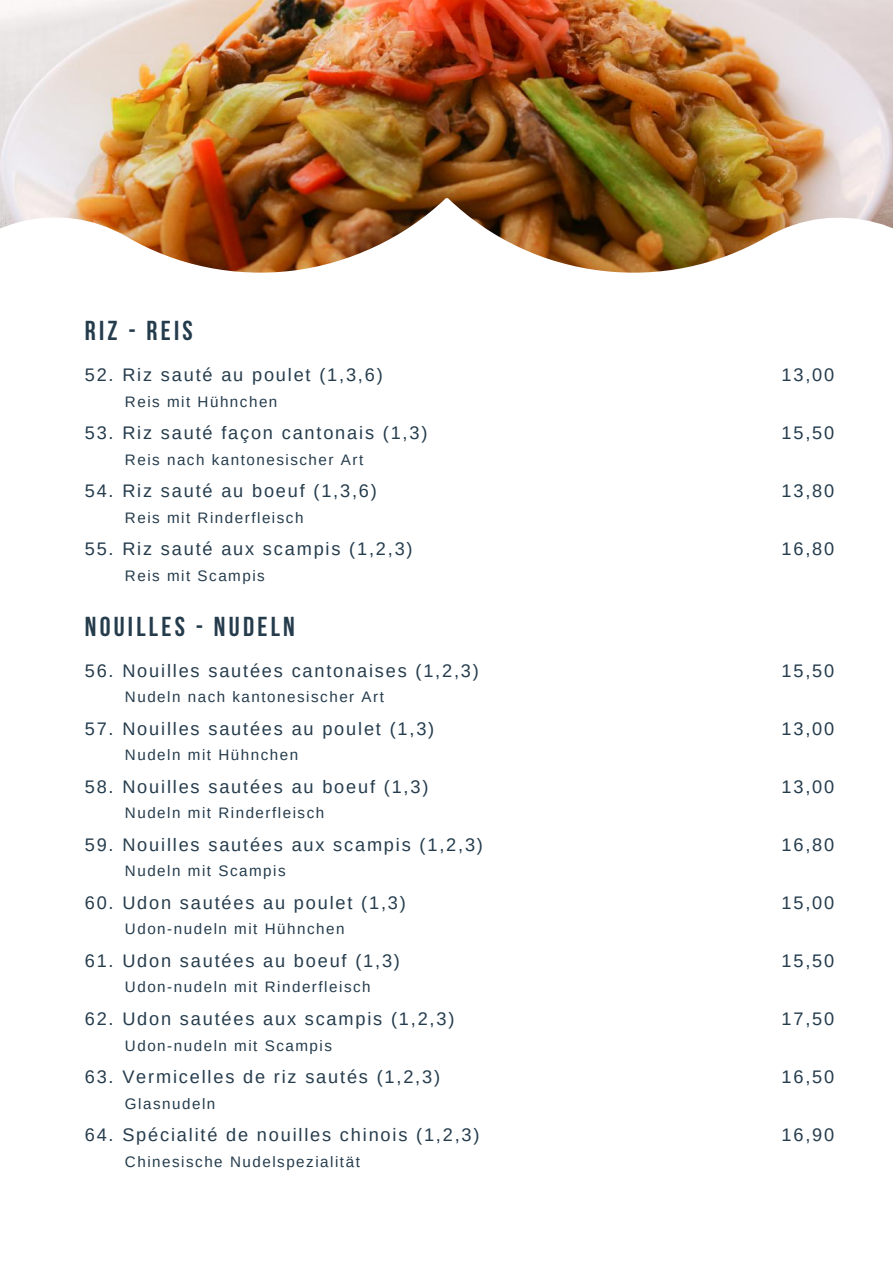
<style>
.page{position:relative;width:893px;height:1264px;background:#fff}
.page>*{position:absolute;margin:0;border:0;box-sizing:border-box;transform-origin:0 0}
.t1{font:700 27.3px "Bebas Neue";letter-spacing:.12em;color:#253c4d}
.t2{font:18.15px "Arimo";letter-spacing:.1em;color:#253c4d}
.t3{font:15.15px "Arimo";letter-spacing:.1em;color:#253c4d}
</style>
<div class="page">
<img style="left:0;top:0;width:892px;height:198px">
<img style="left:0;top:198px;width:892px;height:75px">
<h1 class="t1" style="left:85px;top:320px;width:109px">RIZ - REIS</h1>
<p class="t2" style="left:85px;top:365px;width:299px">52. Riz sauté au poulet (1,3,6)</p>
<p class="t3" style="left:125px;top:393px;width:154px">Reis mit Hühnchen</p>
<p class="t2" style="left:85px;top:423px;width:344px">53. Riz sauté façon cantonais (1,3)</p>
<p class="t3" style="left:125px;top:451px;width:240px">Reis nach kantonesischer Art</p>
<p class="t2" style="left:85px;top:481px;width:293px">54. Riz sauté au boeuf (1,3,6)</p>
<p class="t3" style="left:125px;top:509px;width:180px">Reis mit Rinderfleisch</p>
<p class="t2" style="left:85px;top:539px;width:329px">55. Riz sauté aux scampis (1,2,3)</p>
<p class="t3" style="left:125px;top:567px;width:141px">Reis mit Scampis</p>
<h1 class="t1" style="left:85px;top:615px;width:212px">NOUILLES - NUDELN</h1>
<p class="t2" style="left:85px;top:660px;width:395px">56. Nouilles sautées cantonaises (1,2,3)</p>
<p class="t3" style="left:125px;top:688px;width:260px">Nudeln nach kantonesischer Art</p>
<p class="t2" style="left:85px;top:718px;width:351px">57. Nouilles sautées au poulet (1,3)</p>
<p class="t3" style="left:125px;top:746px;width:175px">Nudeln mit Hühnchen</p>
<p class="t2" style="left:85px;top:776px;width:345px">58. Nouilles sautées au boeuf (1,3)</p>
<p class="t3" style="left:125px;top:804px;width:201px">Nudeln mit Rinderfleisch</p>
<p class="t2" style="left:85px;top:834px;width:399px">59. Nouilles sautées aux scampis (1,2,3)</p>
<p class="t3" style="left:125px;top:862px;width:162px">Nudeln mit Scampis</p>
<p class="t2" style="left:85px;top:892px;width:322px">60. Udon sautées au poulet (1,3)</p>
<p class="t3" style="left:125px;top:920px;width:221px">Udon-nudeln mit Hühnchen</p>
<p class="t2" style="left:85px;top:950px;width:317px">61. Udon sautées au boeuf (1,3)</p>
<p class="t3" style="left:125px;top:978px;width:247px">Udon-nudeln mit Rinderfleisch</p>
<p class="t2" style="left:85px;top:1008px;width:371px">62. Udon sautées aux scampis (1,2,3)</p>
<p class="t3" style="left:125px;top:1036px;width:208px">Udon-nudeln mit Scampis</p>
<p class="t2" style="left:85px;top:1066px;width:357px">63. Vermicelles de riz sautés (1,2,3)</p>
<p class="t3" style="left:125px;top:1094px;width:92px">Glasnudeln</p>
<p class="t2" style="left:85px;top:1124px;width:396px">64. Spécialité de nouilles chinois (1,2,3)</p>
<p class="t3" style="left:125px;top:1152px;width:236px">Chinesische Nudelspezialität</p>
<p class="t2" style="left:781px;top:365px;width:54px">13,00</p>
<p class="t2" style="left:781px;top:423px;width:54px">15,50</p>
<p class="t2" style="left:781px;top:481px;width:54px">13,80</p>
<p class="t2" style="left:781px;top:539px;width:54px">16,80</p>
<p class="t2" style="left:781px;top:660px;width:54px">15,50</p>
<p class="t2" style="left:781px;top:718px;width:54px">13,00</p>
<p class="t2" style="left:781px;top:776px;width:54px">13,00</p>
<p class="t2" style="left:781px;top:834px;width:54px">16,80</p>
<p class="t2" style="left:781px;top:892px;width:54px">15,00</p>
<p class="t2" style="left:781px;top:950px;width:54px">15,50</p>
<p class="t2" style="left:781px;top:1008px;width:54px">17,50</p>
<p class="t2" style="left:781px;top:1066px;width:54px">16,50</p>
<p class="t2" style="left:781px;top:1124px;width:54px">16,90</p>
</div>
